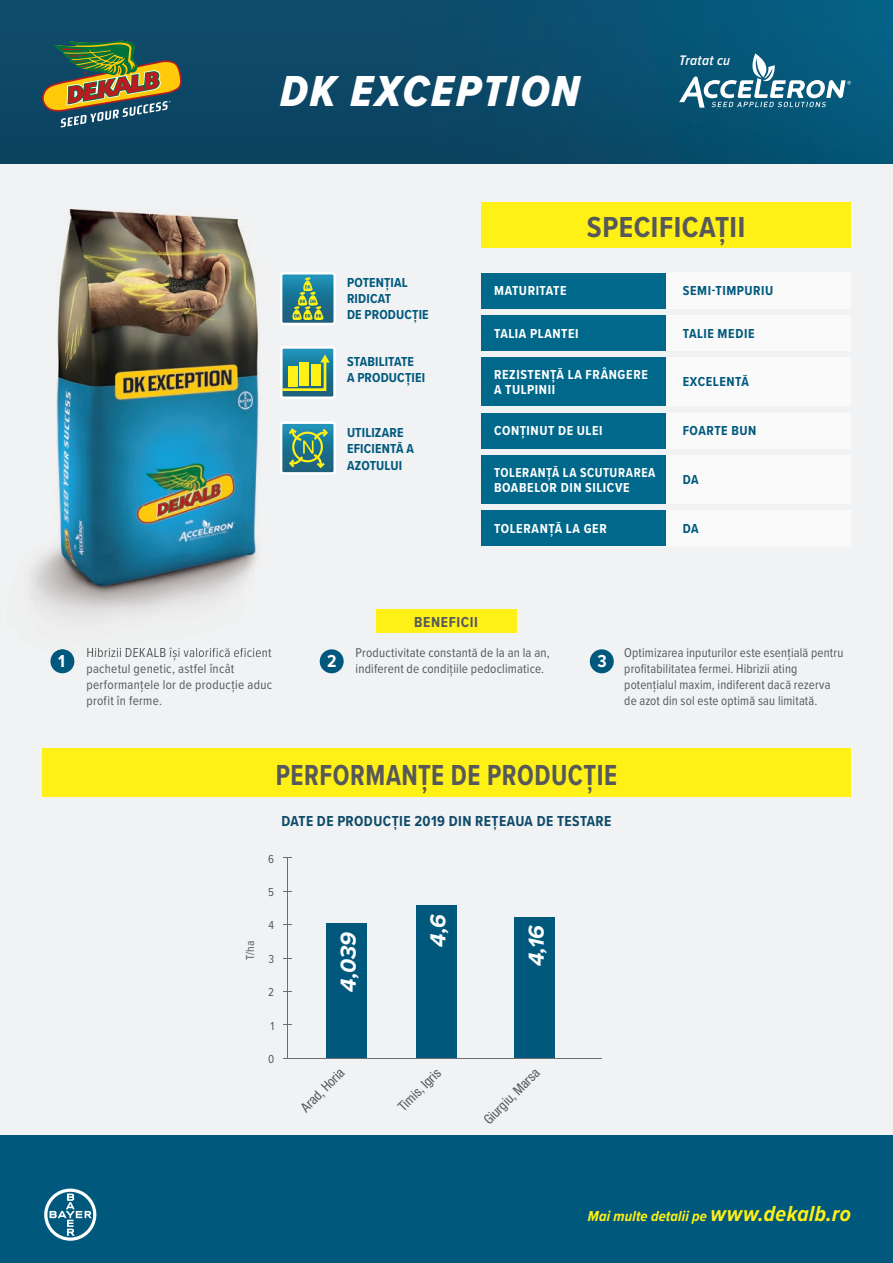
<style>
.page{position:relative;width:893px;height:1263px;background:#fff}
.page>*{position:absolute;margin:0;border:0;box-sizing:border-box;transform-origin:0 0}
.t1{font:45px "Proxima Nova Cond Extrabld It";letter-spacing:.05em;color:#fff}
.t2{font:700 30px "Proxima Nova Cond";letter-spacing:.02em;color:#57585a;scale:.9 1}
.t3{font:700 30px "Proxima Nova Cond";letter-spacing:.02em;color:#57585a}
.t4{font:italic 700 22.5px "Proxima Nova";color:#fff}
.t5{font:700 18px "Proxima Nova Cond";color:#fff}
.t6{font:700 15px "Proxima Nova Cond";letter-spacing:.025em;color:#0e4b6a}
.t7{font:italic 700 15px "Proxima Nova Cond";letter-spacing:.01em;color:#fff116}
.t8{font:700 15px "Proxima Nova Cond";letter-spacing:.04em;color:#57585a}
.t9{font:italic 600 14.25px "Proxima Nova Cond";letter-spacing:.02em;color:#fff}
.t10{font:700 13.5px/16px "Proxima Nova Cond";letter-spacing:.015em;color:#00597d}
.t11{font:700 13.5px/15px "Proxima Nova Cond";letter-spacing:.045em;color:#fff}
.t12{font:700 13.5px/15px "Proxima Nova Cond";letter-spacing:.045em;color:#fff;scale:.96 1}
.t13{font:condensed 13.5px "Helvetica Neue LT Pro";color:#57585a}
.t14{font:700 13.5px "Proxima Nova Cond";letter-spacing:.045em;color:#00597d}
.t15{font:700 13.5px "Proxima Nova Cond";letter-spacing:.04em;color:#00597d}
.t16{font:700 13.5px "Proxima Nova Cond";letter-spacing:.035em;color:#00597d}
.t17{font:13.2px/16px "Proxima Nova Cond";letter-spacing:.015em;color:#57585a}
.t18{font:12px "Proxima Nova Cond";color:#57585a}
.s1{font-size:22.5px}
</style>
<div class="page">
<div style="left:0;top:164px;width:893px;height:971px;background:#f1f2f3"></div>
<svg style="left:87px;top:647px;width:185px;height:13px"></svg>
<img style="left:0;top:0;width:893px;height:164px">
<div style="left:0;top:1135px;width:893px;height:128px;background:#00597d"></div>
<svg style="left:42px;top:41px;width:140px;height:86px;background:#606d4d"></svg>
<div style="left:376px;top:609px;width:140px;height:24px;background:#fff116"></div>
<div style="left:482px;top:455px;width:184px;height:49px;background:#00688b"></div>
<div style="left:666px;top:455px;width:184px;height:49px;background:#fafafa"></div>
<div style="left:666px;top:315px;width:184px;height:36px;background:#fafafa"></div>
<div style="left:482px;top:315px;width:184px;height:36px;background:#00688b"></div>
<div style="left:482px;top:413px;width:184px;height:36px;background:#00688b"></div>
<div style="left:666px;top:413px;width:184px;height:36px;background:#fafafa"></div>
<div style="left:482px;top:510px;width:184px;height:36px;background:#00688b"></div>
<div style="left:666px;top:510px;width:184px;height:36px;background:#fafafa"></div>
<div style="left:482px;top:273px;width:184px;height:36px;background:#00688b"></div>
<div style="left:666px;top:273px;width:184px;height:36px;background:#fafafa"></div>
<div style="left:482px;top:357px;width:184px;height:49px;background:#00688b"></div>
<div style="left:666px;top:357px;width:184px;height:49px;background:#fafafa"></div>
<svg style="left:280px;top:346px;width:56px;height:53px;background:#8ab584"></svg>
<svg style="left:280px;top:272px;width:56px;height:53px;background:#639f95"></svg>
<svg style="left:280px;top:421px;width:56px;height:54px;background:#659f96"></svg>
<svg style="left:679px;top:53px;width:172px;height:55px"></svg>
<svg style="left:44px;top:1188px;width:52px;height:53px"></svg>
<div style="left:50px;top:649px;width:24px;height:24px;background:#00597d;border-radius:50%"></div>
<div style="left:320px;top:649px;width:24px;height:24px;background:#00597d;border-radius:50%"></div>
<div style="left:590px;top:649px;width:24px;height:24px;background:#00597d;border-radius:50%"></div>
<hr style="left:287px;top:858px;width:1px;height:200px;background:#6c6d70">
<hr style="left:283px;top:1058px;width:319px;height:1px;background:#6c6d70">
<div style="left:42px;top:749px;width:809px;height:48px;background:#fff116"></div>
<div style="left:327px;top:924px;width:40px;height:134px;background:#00597d"></div>
<div style="left:416px;top:906px;width:41px;height:152px;background:#00597d"></div>
<div style="left:515px;top:917px;width:40px;height:141px;background:#00597d"></div>
<img style="left:5px;top:209px;width:256px;height:396px">
<img style="left:5px;top:605px;width:153px;height:50px">
<div style="left:158px;top:605px;width:103px;height:42px;background:#eff0f0"></div>
<img style="left:87px;top:647px;width:174px;height:8px">
<img style="left:52px;top:649px;width:21px;height:6px">
<div style="left:482px;top:202px;width:369px;height:45px;background:#fff116"></div>
<h1 class="t1" style="left:280px;top:58px;width:301px">DK EXCEPTION</h1>
<p class="t9" style="left:679px;top:50px;width:53px">Tratat cu</p>
<p class="t10" style="left:347px;top:274px;width:83px">POTENȚIAL<br>RIDICAT<br>DE PRODUCȚIE</p>
<p class="t10" style="left:347px;top:353px;width:80px">STABILITATE<br>A PRODUCȚIEI</p>
<p class="t10" style="left:347px;top:425px;width:68px">UTILIZARE<br>EFICIENTĂ A<br>AZOTULUI</p>
<h2 class="t3" style="left:587px;top:204px;width:160px">SPECIFICAȚII</h2>
<p class="t11" style="left:494px;top:283px;width:74px">MATURITATE</p>
<p class="t14" style="left:683px;top:281px;width:92px">SEMI-TIMPURIU</p>
<p class="t11" style="left:494px;top:325px;width:86px">TALIA PLANTEI</p>
<p class="t14" style="left:683px;top:323px;width:73px">TALIE MEDIE</p>
<p class="t11" style="left:494px;top:367px;width:155px">REZISTENȚĂ LA FRÂNGERE<br>A TULPINII</p>
<p class="t16" style="left:683px;top:372px;width:68px">EXCELENTĂ</p>
<p class="t11" style="left:494px;top:423px;width:110px">CONȚINUT DE ULEI</p>
<p class="t15" style="left:683px;top:421px;width:75px">FOARTE BUN</p>
<p class="t12" style="left:494px;top:464px;width:170px">TOLERANȚĂ LA SCUTURAREA<br>BOABELOR DIN SILICVE</p>
<p class="t10" style="left:683px;top:471px;width:17px">DA</p>
<p class="t11" style="left:494px;top:521px;width:114px">TOLERANȚĂ LA GER</p>
<p class="t10" style="left:683px;top:520px;width:17px">DA</p>
<p class="t8" style="left:414px;top:611px;width:65px">BENEFICII</p>
<p class="t17" style="left:86px;top:644px;width:187px">Hibrizii DEKALB își valorifică eficient pachetul genetic, astfel încât performanțele lor de producție aduc profit în ferme.</p>
<p class="t17" style="left:356px;top:644px;width:196px">Productivitate constantă de la an la an, indiferent de condițiile pedoclimatice.</p>
<p class="t17" style="left:624px;top:644px;width:221px">Optimizarea inputurilor este esențială pentru profitabilitatea fermei. Hibrizii ating potențialul maxim, indiferent dacă rezerva de azot din sol este optimă sau limitată.</p>
<h3 class="t5" style="left:58px;top:648px;width:8px">1</h3>
<h3 class="t5" style="left:327px;top:648px;width:11px">2</h3>
<h3 class="t5" style="left:597px;top:648px;width:11px">3</h3>
<h2 class="t2" style="left:276px;top:753px;width:380px">PERFORMANȚE DE PRODUCȚIE</h2>
<p class="t6" style="left:282px;top:810px;width:331px">DATE DE PRODUCȚIE 2019 DIN REȚEAUA DE TESTARE</p>
<p class="t18" style="left:268px;top:850px;width:7px">6</p>
<p class="t18" style="left:241px;top:960px;width:21px;rotate:-90deg">T/ha</p>
<p class="t18" style="left:268px;top:883px;width:7px">5</p>
<p class="t18" style="left:269px;top:916px;width:7px">4</p>
<p class="t18" style="left:268px;top:950px;width:7px">3</p>
<p class="t18" style="left:268px;top:983px;width:7px">2</p>
<p class="t18" style="left:270px;top:1017px;width:5px">1</p>
<p class="t18" style="left:268px;top:1050px;width:8px">0</p>
<h3 class="t4" style="left:331px;top:991px;width:61px;rotate:-90deg">4,039</h3>
<h3 class="t4" style="left:421px;top:947px;width:34px;rotate:-90deg">4,6</h3>
<h3 class="t4" style="left:519px;top:966px;width:43px;rotate:-90deg">4,16</h3>
<p class="t13" style="left:298px;top:1104px;width:56px;rotate:-45deg">Arad, Horia</p>
<p class="t13" style="left:395px;top:1103px;width:55px;rotate:-45deg">Timis, Igris</p>
<p class="t13" style="left:480px;top:1116px;width:74px;rotate:-45deg">Giurgiu, Marsa</p>
<p class="t7" style="left:588px;top:1205px;width:265px">Mai multe detalii pe <span class="s1">www.dekalb.ro</span></p>
</div>
